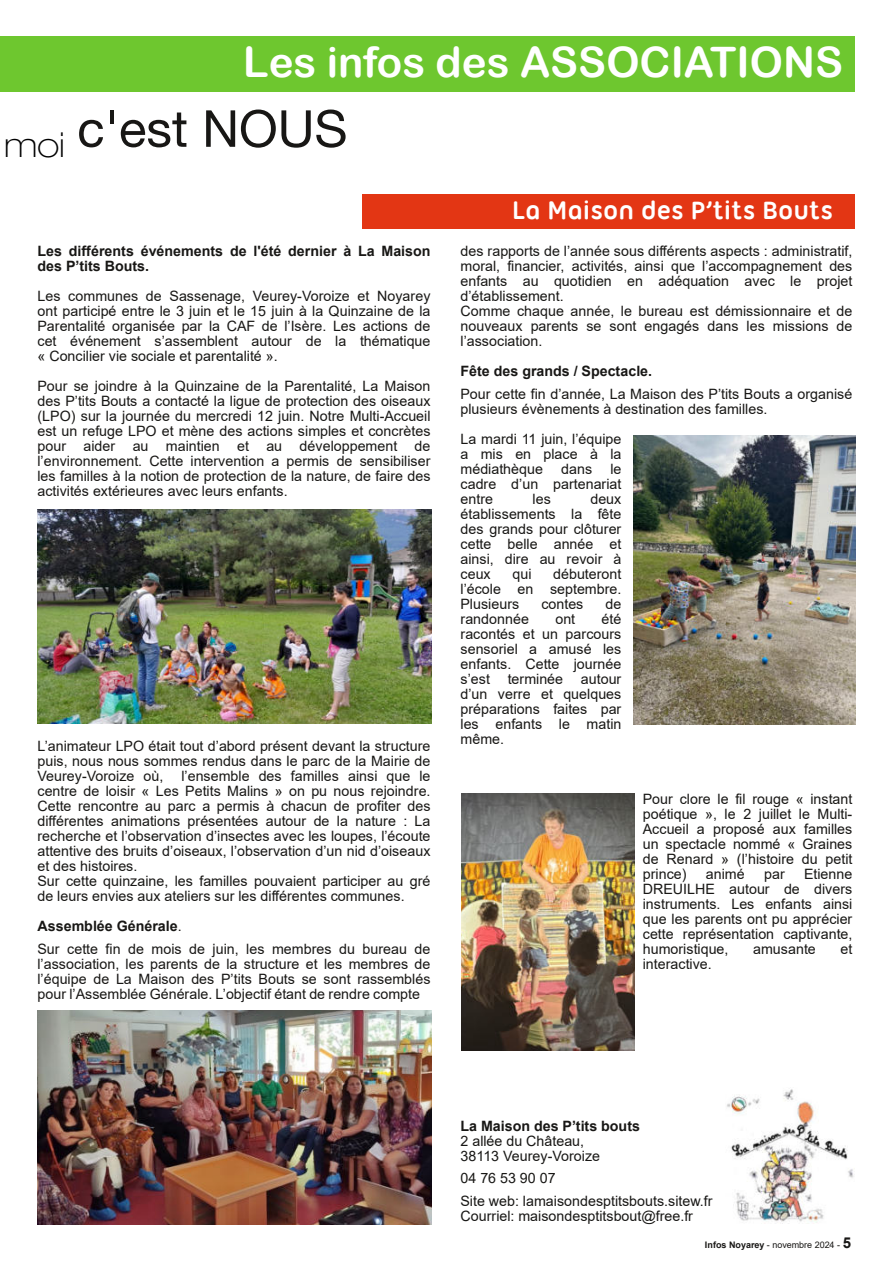
<style>
.page{position:relative;width:893px;height:1263px;background:#fff}
.page>*{position:absolute;margin:0;border:0;box-sizing:border-box;transform-origin:0 0}
.t1{font:51px "Anonymous";color:#181715}
.t2{font:42px "Arial Rounded MT Bold";color:#fff}
.t3{font:700 27px "Ubuntu Titling";color:#fff}
.t4{font:14.25px/15px "Arial";color:#181715;text-align:justify}
.t5{font:700 14.25px/15px "Arial";color:#181715}
.t6{font:9px "Arial";letter-spacing:-.005em;color:#181715}
.s1{font-weight:700}
.s2{font-weight:700;font-size:15px}
</style>
<div class="page">
<div style="left:0;top:36px;width:855px;height:56px;background:#6ec72f"></div>
<div style="left:362px;top:194px;width:493px;height:35px;background:#e33614"></div>
<img style="left:38px;top:1011px;width:393px;height:214px">
<img style="left:38px;top:510px;width:393px;height:214px">
<img style="left:633px;top:435px;width:223px;height:289px">
<img style="left:461px;top:794px;width:174px;height:257px">
<img style="left:727px;top:1089px;width:127px;height:134px">
<h2 class="t2" style="left:243px;top:38px;width:601px">Les infos des ASSOCIATIONS</h2>
<h1 class="t1" style="left:4px;top:99px;width:345px"><sub>moi</sub> c'est NOUS</h1>
<p class="t5" style="left:38px;top:244px;width:395px">Les différents événements de l'été dernier à La Maison des P’tits Bouts.</p>
<p class="t4" style="left:38px;top:289px;width:394px">Les communes de Sassenage, Veurey-Voroize et Noyarey ont participé entre le 3 juin et le 15 juin à la Quinzaine de la Parentalité organisée par la CAF de l’Isère. Les actions de cet événement s’assemblent autour de la thématique « Concilier vie sociale et parentalité ».</p>
<p class="t4" style="left:38px;top:379px;width:395px">Pour se joindre à la Quinzaine de la Parentalité, La Maison des P’tits Bouts a contacté la ligue de protection des oiseaux (LPO) sur la journée du mercredi 12 juin. Notre Multi-Accueil est un refuge LPO et mène des actions simples et concrètes pour aider au maintien et au développement de l’environnement. Cette intervention a permis de sensibiliser les familles à la notion de protection de la nature, de faire des activités extérieures avec leurs enfants.</p>
<p class="t4" style="left:38px;top:739px;width:394px">L’animateur LPO était tout d’abord présent devant la structure puis, nous nous sommes rendus dans le parc de la Mairie de Veurey-Voroize où,</p>
<p class="t4" style="left:38px;top:769px;width:395px;text-align:left;text-indent:144px">l’ensemble des familles ainsi que le centre de loisir « Les Petits Malins » on pu nous rejoindre.<br>Cette rencontre au parc a permis à chacun de profiter des différentes animations présentées autour de la nature : La recherche et l’observation d’insectes avec les loupes, l’écoute attentive des bruits d’oiseaux, l’observation d’un nid d’oiseaux et des histoires.<br>Sur cette quinzaine, les familles pouvaient participer au gré de leurs envies aux ateliers sur les différentes communes.</p>
<p class="t4" style="left:38px;top:915px;width:394px;line-height:22.5px"><span class="s1">Assemblée Générale</span>.<br>Sur cette fin de mois de juin, les membres du bureau de</p>
<p class="t4" style="left:38px;top:956px;width:394px">l’association, les parents de la structure et les membres de l’équipe de La Maison des P’tits Bouts se sont rassemblés pour l’Assemblée Générale. L’objectif étant de rendre compte</p>
<h3 class="t3" style="left:512px;top:194px;width:322px">La Maison des P’tits Bouts</h3>
<p class="t4" style="left:461px;top:244px;width:393px;text-align:left">des rapports de l’année sous différents aspects : administratif, moral, financier, activités, ainsi que l’accompagnement des enfants au quotidien en adéquation avec le projet d’établissement.<br>Comme chaque année, le bureau est démissionnaire et de nouveaux parents se sont engagés dans les missions de l’association.</p>
<p class="t5" style="left:461px;top:364px;width:193px">Fête des grands / Spectacle.</p>
<p class="t4" style="left:461px;top:386px;width:393px">Pour cette fin d’année, La Maison des P’tits Bouts a organisé plusieurs évènements à destination des familles.</p>
<p class="t4" style="left:461px;top:431px;width:162px">La mardi 11 juin, l’équipe a mis en place à la médiathèque</p>
<p class="t4" style="left:461px;top:461px;width:162px;text-indent:150px">le cadre d’un partenariat entre</p>
<p class="t4" style="left:561px;top:461px;width:32px">dans</p>
<p class="t4" style="left:461px;top:491px;width:162px;text-indent:130px">deux établissements la fête des grands pour clôturer cette belle année et ainsi, dire au revoir à ceux</p>
<p class="t4" style="left:533px;top:491px;width:20px">les</p>
<p class="t4" style="left:461px;top:566px;width:162px;text-indent:93px">débuteront l’école en septembre.<br>Plusieurs</p>
<p class="t4" style="left:512px;top:566px;width:21px">qui</p>
<p class="t4" style="left:541px;top:596px;width:44px">contes</p>
<p class="t4" style="left:605px;top:596px;width:17px">de</p>
<p class="t4" style="left:461px;top:611px;width:162px;text-indent:141px">été racontés et un parcours sensoriel a amusé les enfants. Cette journée s’est terminée autour d’un verre et quelques préparations faites par les enfants le matin même.</p>
<p class="t4" style="left:461px;top:611px;width:70px">randonnée</p>
<p class="t4" style="left:555px;top:611px;width:21px">ont</p>
<p class="t4" style="left:643px;top:791px;width:211px">Pour clore le fil rouge « instant poétique », le 2 juillet le Multi-Accueil a proposé aux familles un spectacle nommé « Graines de Renard » (l’histoire du petit prince)</p>
<p class="t4" style="left:706px;top:866px;width:40px">animé</p>
<p class="t4" style="left:764px;top:866px;width:22px">par</p>
<p class="t4" style="left:643px;top:866px;width:211px;text-indent:161px">Etienne DREUILHE autour de divers instruments. Les enfants ainsi que les parents ont pu apprécier cette représentation captivante, humoristique,</p>
<p class="t4" style="left:753px;top:941px;width:64px">amusante</p>
<p class="t4" style="left:841px;top:941px;width:13px">et</p>
<p class="t4" style="left:643px;top:956px;width:71px">interactive.</p>
<p class="t5" style="left:461px;top:1118px;width:181px">La Maison des P’tits bouts</p>
<p class="t4" style="left:461px;top:1133px;width:141px">2 allée du Château,<br>38113 Veurey-Voroize</p>
<p class="t4" style="left:461px;top:1167px;width:253px;line-height:22.5px">04 76 53 90 07<br>Site web: lamaisondesptitsbouts.sitew.fr</p>
<p class="t4" style="left:461px;top:1208px;width:234px">Courriel: maisondesptitsbout@free.fr</p>
<p class="t6" style="left:705px;top:1239px;width:148px"><span class="s1">Infos Noyarey</span> - novembre 2024 - <span class="s2">5</span></p>
</div>
